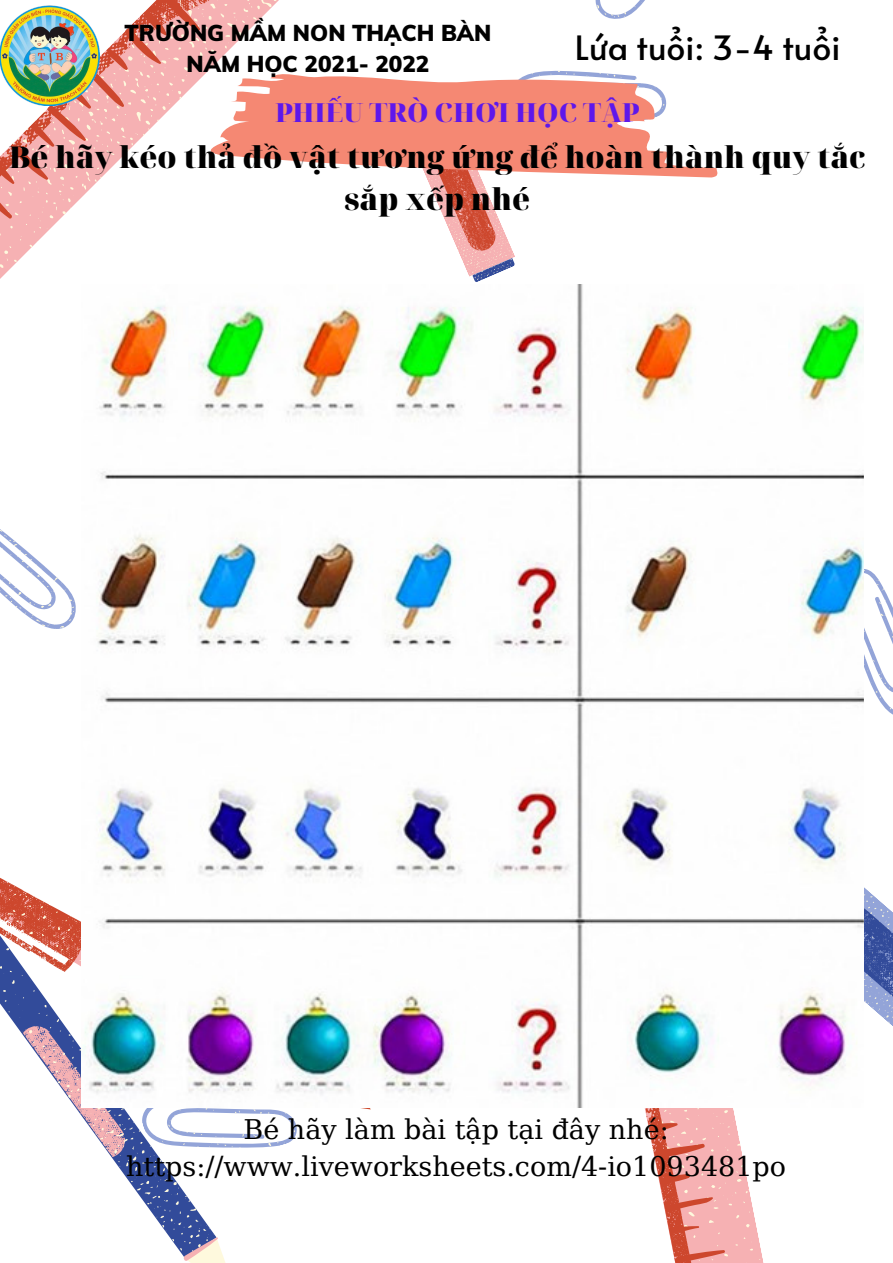
<style>
.page{position:relative;width:893px;height:1263px;background:#fff}
.page>*{position:absolute;margin:0;border:0;box-sizing:border-box;transform-origin:0 0}
.t1{font:33.45px "Alata";color:#000}
.t2{font:900 30px/41.6px "Noto Serif Display";color:#000;text-align:center}
.t3{font:27px "DejaVu Serif";color:#000}
.t4{font:900 26.25px "Noto Serif Display";color:#5e17eb}
.t5{font:900 22.5px "Muli";color:#000}
</style>
<div class="page">
<svg style="left:582px;top:1107px;width:182px;height:156px"></svg>
<svg style="left:586px;top:1107px;width:156px;height:156px"></svg>
<svg style="left:0;top:529px;width:76px;height:100px"></svg>
<svg style="left:0;top:0;width:207px;height:279px"></svg>
<svg style="left:863px;top:887px;width:30px;height:139px"></svg>
<svg style="left:0;top:890px;width:297px;height:250px"></svg>
<svg style="left:0;top:915px;width:292px;height:348px"></svg>
<svg style="left:863px;top:474px;width:30px;height:241px"></svg>
<img style="left:0;top:6px;width:100px;height:99px">
<svg style="left:207px;top:0;width:511px;height:282px"></svg>
<div style="left:217px;top:266px;width:28px;height:29px;background:#fff"></div>
<div style="left:364px;top:266px;width:29px;height:29px;background:#fff"></div>
<div style="left:528px;top:270px;width:28px;height:29px;background:#fff"></div>
<div style="left:693px;top:266px;width:29px;height:29px;background:#fff"></div>
<img style="left:82px;top:284px;width:781px;height:823px">
<p class="t5" style="left:125px;top:18px;width:368px">TRƯỜNG MẦM NON THẠCH BÀN</p>
<p class="t5" style="left:187px;top:50px;width:244px">NĂM HỌC 2021- 2022</p>
<p class="t1" style="left:575px;top:23px;width:267px">Lứa tuổi: 3-4 tuổi</p>
<p class="t4" style="left:275px;top:94px;width:366px">PHIẾU TRÒ CHƠI HỌC TẬP</p>
<p class="t2" style="left:9px;top:135px;width:858px">Bé hãy kéo thả đồ vật tương ứng để hoàn thành quy tắc sắp xếp nhé</p>
<p class="t3" style="left:244px;top:1113px;width:426px">Bé hãy làm bài tập tại đây nhé:</p>
<p class="t3" style="left:126px;top:1151px;width:661px">https://www.liveworksheets.com/4-io1093481po</p>
</div>
